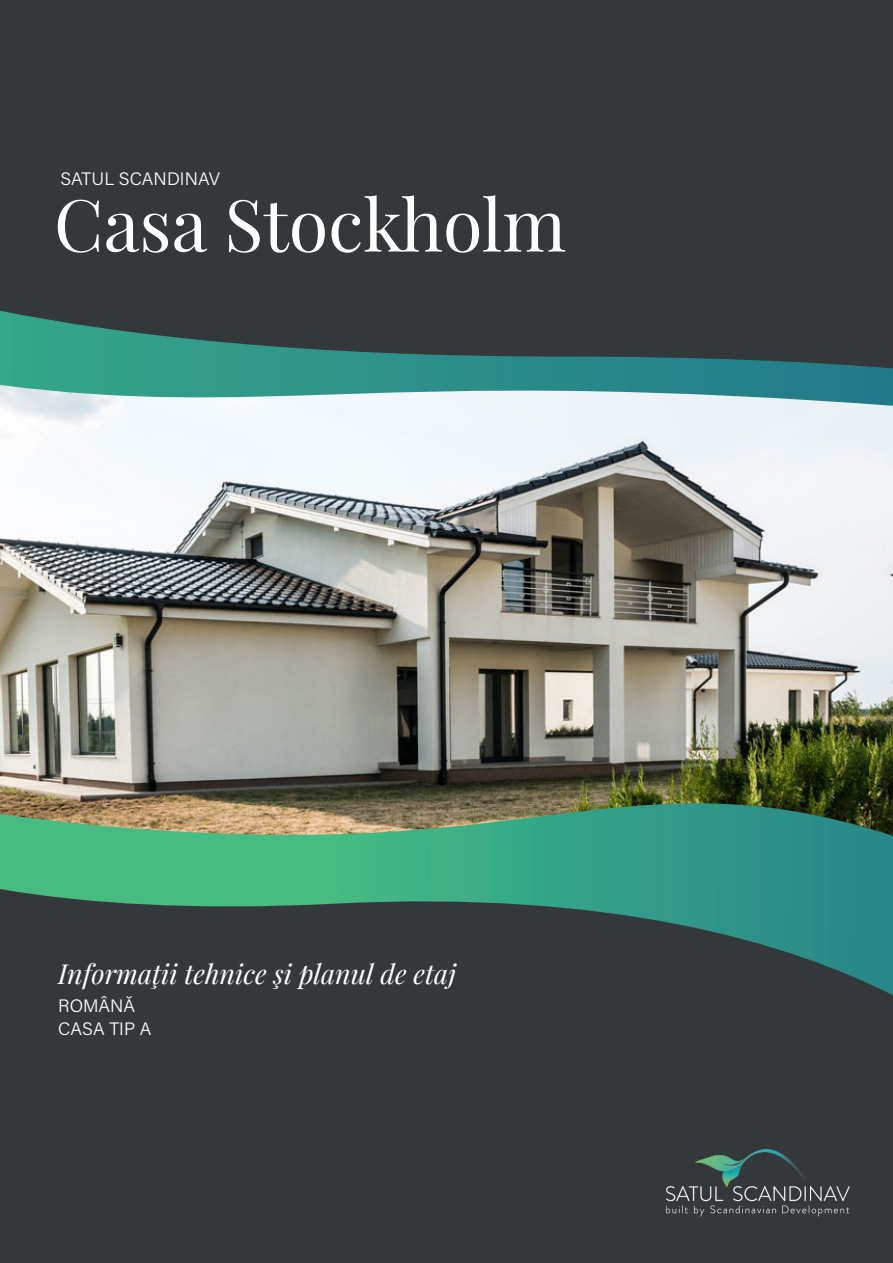
<style>
.page{position:relative;width:893px;height:1263px;background:#35383b}
.page>*{position:absolute;margin:0;border:0;box-sizing:border-box;transform-origin:0 0}
.t1{font:72px "Playfair Display";color:#fff}
.t2{font:italic 27px "Playfair Display";color:#fff}
.t3{font:300 18px "Acumin Pro";color:#fff}
</style>
<div class="page">
<img style="left:0;top:406px;width:893px;height:397px">
<img style="left:666px;top:1149px;width:184px;height:68px">
<svg style="left:0;top:803px;width:893px;height:192px"></svg>
<svg style="left:0;top:311px;width:893px;height:95px"></svg>
<p class="t3" style="left:60px;top:166px;width:161px">SATUL SCANDINAV</p>
<p class="t1" style="left:54px;top:180px;width:514px">Casa Stockholm</p>
<p class="t2" style="left:58px;top:955px;width:399px">Informaţii tehnice şi planul de etaj</p>
<p class="t3" style="left:58px;top:1016px;width:95px">CASA TIP A</p>
<p class="t3" style="left:58px;top:993px;width:79px">ROMÂNĂ</p>
</div>
